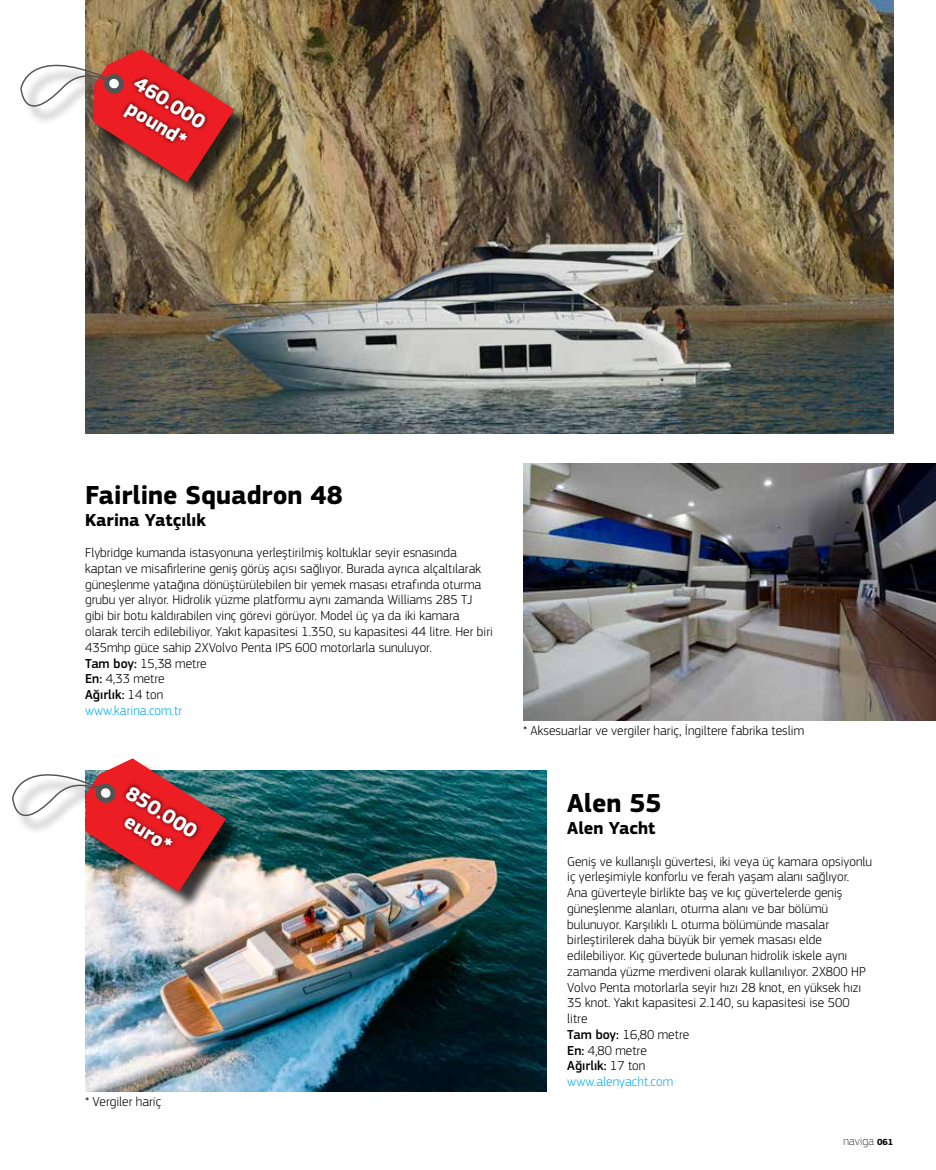
<style>
.page{position:relative;width:936px;height:1170px;background:#fff}
.page>*{position:absolute;margin:0;border:0;box-sizing:border-box;transform-origin:0 0}
.t1{font:700 27px "PF Square Sans Pro";color:#000}
.t2{font:700 21px/24.9px "PF Square Sans Pro";color:#fff;text-align:center}
.t3{font:700 18px "PF Square Sans Pro";color:#000}
.t4{font:300 13.5px/15.8px "PF Square Sans Pro";color:#000}
.t5{font:100 12px "PF Square Sans Pro";color:#000}
.s1{font-weight:500}
.s2{color:#00aeef}
.s3{font-weight:700;font-size:9.15px}
</style>
<div class="page">
<img style="left:85px;top:0;width:808px;height:433px">
<img style="left:85px;top:770px;width:461px;height:321px">
<div style="left:15px;top:761px;width:229px;height:148px;background:#000;opacity:.75"></div>
<img style="left:12px;top:758px;width:214px;height:133px">
<div style="left:120px;top:782px;width:81px;height:68px;background:#000;opacity:.75"></div>
<div style="left:23px;top:52px;width:229px;height:148px;background:#000;opacity:.75"></div>
<svg style="left:20px;top:44px;width:214px;height:138px"></svg>
<div style="left:119px;top:74px;width:91px;height:72px;background:#000;opacity:.75"></div>
<img style="left:523px;top:463px;width:412px;height:257px">
<h2 class="t2" style="left:142px;top:71px;width:82px;rotate:32deg">460.000 pound*</h2>
<h1 class="t1" style="left:85px;top:479px;width:259px">Fairline Squadron 48</h1>
<h3 class="t3" style="left:85px;top:509px;width:122px">Karina Yatçılık</h3>
<p class="t4" style="left:85px;top:544px;width:409px">Flybridge kumanda istasyonuna yerleştirilmiş koltuklar seyir esnasında kaptan ve misafirlerine geniş görüş açısı sağlıyor. Burada ayrıca alçaltılarak güneşlenme yatağına dönüştürülebilen bir yemek masası etrafında oturma grubu yer alıyor. Hidrolik yüzme platformu aynı zamanda Williams 285 TJ gibi bir botu kaldırabilen vinç görevi görüyor. Model üç ya da iki kamara olarak tercih edilebiliyor. Yakıt kapasitesi 1.350, su kapasitesi 44 litre. Her biri 435mhp güce sahip 2XVolvo Penta IPS 600 motorlarla sunuluyor.<br><span class="s1">Tam boy:</span> 15,38 metre<br><span class="s1">En:</span> 4,33 metre<br><span class="s1">Ağırlık:</span> 14 ton<br><span class="s2">www.karina.com.tr</span></p>
<h2 class="t2" style="left:134px;top:780px;width:82px;rotate:32deg">850.000 euro*</h2>
<p class="t4" style="left:85px;top:1093px;width:78px">* Vergiler hariç</p>
<p class="t4" style="left:523px;top:722px;width:282px">* Aksesuarlar ve vergiler hariç, İngiltere fabrika teslim</p>
<h1 class="t1" style="left:567px;top:787px;width:96px">Alen 55</h1>
<h3 class="t3" style="left:567px;top:817px;width:90px">Alen Yacht</h3>
<p class="t4" style="left:567px;top:853px;width:306px">Geniş ve kullanışlı güvertesi, iki veya üç kamara opsiyonlu iç yerleşimiyle konforlu ve ferah yaşam alanı sağlıyor.<br>Ana güverteyle birlikte baş ve kıç güvertelerde geniş güneşlenme alanları, oturma alanı ve bar bölümü bulunuyor. Karşılıklı L oturma bölümünde masalar birleştirilerek daha büyük bir yemek masası elde edilebiliyor. Kıç güvertede bulunan hidrolik iskele aynı zamanda yüzme merdiveni olarak kullanılıyor. 2X800 HP Volvo Penta motorlarla seyir hızı 28 knot, en yüksek hızı 35 knot. Yakıt kapasitesi 2.140, su kapasitesi ise 500 litre<br><span class="s1">Tam boy:</span> 16,80 metre<br><span class="s1">En:</span> 4,80 metre<br><span class="s1">Ağırlık:</span> 17 ton<br><span class="s2">www.alenyacht.com</span></p>
<p class="t5" style="left:843px;top:1133px;width:52px">naviga <span class="s3">061</span></p>
</div>
